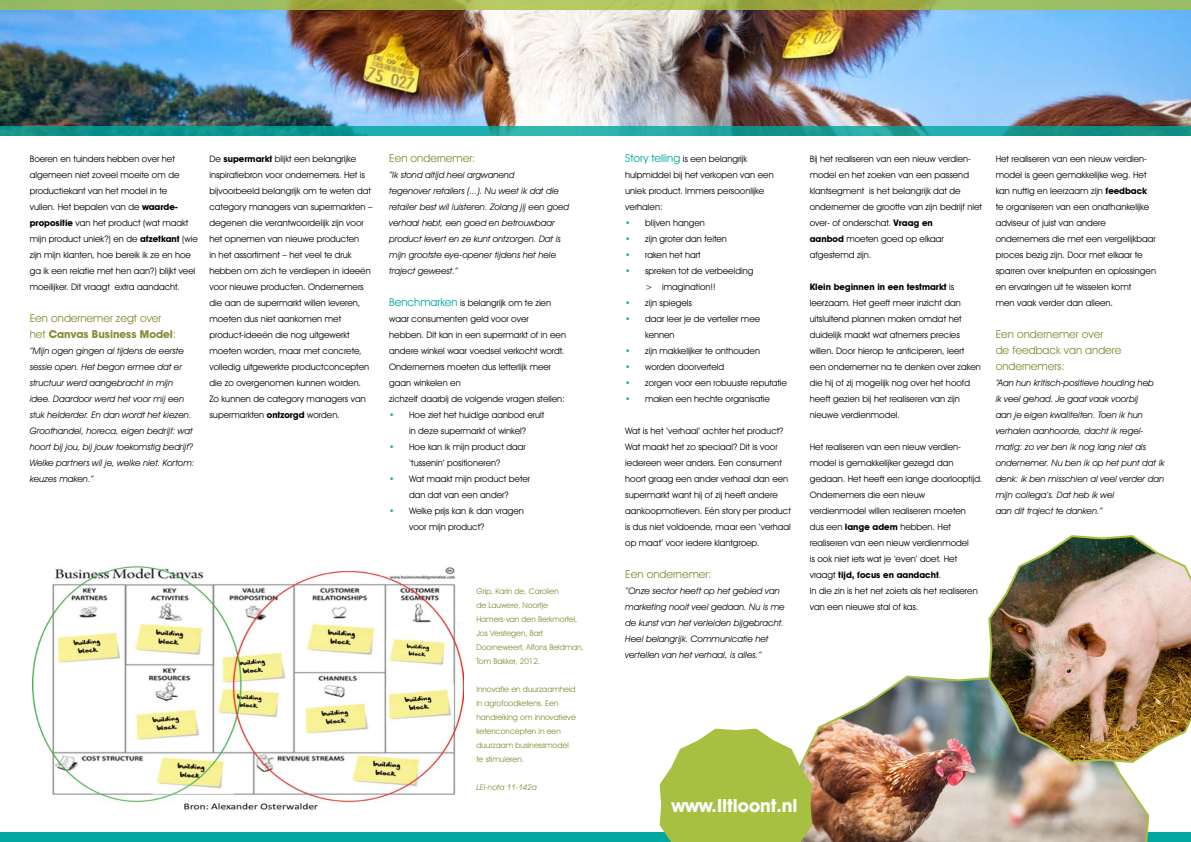
<style>
.page{position:relative;width:1191px;height:842px;background:#fff}
.page>*{position:absolute;margin:0;border:0;box-sizing:border-box;transform-origin:0 0}
.t1{font:700 18.2px "Avant Garde IT Cby BT";color:#fff}
.t2{font:11px/16px "Avant Garde IT Cby BT";color:#888b36}
.t3{font:9px/16px "Avant Garde IT Cby BT";color:#000}
.t4{font:italic 9px/16px "Avant Garde IT Cby BT";color:#000}
.t5{font:8px/14px "Avant Garde IT Cby BT";color:#888b36}
.t6{font:italic 8px "Avant Garde IT Cby BT";color:#888b36}
.s1{font-weight:700}
.s2{font-size:11px;color:#00a79e}
.s3{color:#00a79e}
</style>
<div class="page">
<img style="left:0;top:9px;width:1191px;height:117px">
<div style="left:0;top:833px;width:607px;height:9px;background:#00a79e"></div>
<svg style="left:0;top:126px;width:1191px;height:10px"></svg>
<svg style="left:0;top:0;width:1191px;height:9px"></svg>
<div style="left:583px;top:833px;width:608px;height:9px;background:#00a79e"></div>
<img style="left:812px;top:675px;width:338px;height:167px">
<img style="left:987px;top:535px;width:204px;height:229px">
<svg style="left:659px;top:729px;width:153px;height:113px"></svg>
<img style="left:33px;top:566px;width:431px;height:244px">
<p class="t3" style="left:30px;top:151px;width:170px">Boeren en tuinders hebben over het algemeen niet zoveel moeite om de productiekant van het model in te<br>vullen. Het bepalen van de <span class="s1">waarde&shy;propositie</span> van het product (wat maakt mijn product uniek?) en de <span class="s1">afzetkant</span> (wie zijn mijn klanten, hoe bereik ik ze en hoe ga ik een relatie met hen aan?) blijkt veel moeilijker. Dit vraagt extra aandacht.</p>
<p class="t2" style="left:30px;top:310px;width:148px">Een ondernemer zegt over het <span class="s1">Canvas Business Model</span>:</p>
<p class="t4" style="left:30px;top:343px;width:166px">”Mijn ogen gingen al tijdens de eerste sessie open. Het begon ermee dat er structuur werd aangebracht in mijn idee. Daardoor werd het voor mij een stuk helderder. En dan wordt het kiezen.<br>Groothandel, horeca, eigen bedrijf: wat hoort bij jou, bij jouw toekomstig bedrijf?<br>Welke partners wil je, welke niet. Kortom: keuzes maken.”</p>
<p class="t3" style="left:209px;top:151px;width:165px">De <span class="s1">supermarkt</span> blijkt een belangrijke inspiratiebron voor ondernemers. Het is bijvoorbeeld belangrijk om te weten dat category managers van supermarkten – degenen die verantwoordelijk zijn voor het opnemen van nieuwe producten<br>in het assortiment – het veel te druk hebben om zich te verdiepen in ideeën voor nieuwe producten. Ondernemers die aan de supermarkt willen leveren, moeten dus niet aankomen met product-ideeën die nog uitgewerkt moeten worden, maar met concrete, volledig uitgewerkte productconcepten die zo overgenomen kunnen worden.<br>Zo kunnen de category managers van supermarkten <span class="s1">ontzorgd</span> worden.</p>
<p class="t2" style="left:389px;top:150px;width:88px">Een ondernemer:</p>
<p class="t4" style="left:389px;top:167px;width:181px">“Ik stond altijd heel argwanend<br>tegenover retailers (...). Nu weet ik dat die retailer best wil luisteren. Zolang jij een goed verhaal hebt, een goed en betrouwbaar product levert en ze kunt ontzorgen. Dat is mijn grootste eye-opener tijdens het hele traject geweest.”</p>
<p class="t3" style="left:389px;top:295px;width:178px"><span class="s2">Benchmarken</span> is belangrijk om te zien waar consumenten geld voor over<br>hebben. Dit kan in een supermarkt of in een andere winkel waar voedsel verkocht wordt.<br>Ondernemers moeten dus letterlijk meer gaan winkelen en<br>zichzelf daarbij de volgende vragen stellen:</p>
<p class="t3" style="left:389px;top:407px;width:157px;text-align:center"><span class="s3">•</span> Hoe ziet het huidige aanbod eruit in deze supermarkt of winkel?</p>
<p class="t3" style="left:409px;top:439px;width:118px;text-indent:-20px"><span class="s3">•</span> Hoe kan ik mijn product daar ‘tussenin’ positioneren?</p>
<p class="t3" style="left:389px;top:471px;width:142px;text-align:center"><span class="s3">•</span> Wat maakt mijn product beter dan dat van een ander?</p>
<p class="t3" style="left:409px;top:503px;width:116px;text-indent:-20px"><span class="s3">•</span> Welke prijs kan ik dan vragen voor mijn product?</p>
<p class="t5" style="left:476px;top:584px;width:109px">Grip, Karin de, Carolien<br>de Lauwere, Noortje<br>Hamers-van den Berkmortel,<br>Jos Verstegen, Bart<br>Doorneweert, Alfons Beldman,<br>Tom Bakker, 2012.</p>
<p class="t5" style="left:476px;top:682px;width:101px">Innovatie en duurzaamheid in agrofoodketens. Een handreiking om innovatieve ketenconcepten in een duurzaam businessmodel te stimuleren.</p>
<p class="t6" style="left:476px;top:783px;width:62px">LEI-nota 11-142a</p>
<p class="t3" style="left:625px;top:151px;width:150px"><span class="s2">Story telling</span> is een belangrijk hulpmiddel bij het verkopen van een uniek product. Immers persoonlijke verhalen:</p>
<p class="t3" style="left:625px;top:215px;width:81px"><span class="s3">•</span> blijven hangen</p>
<p class="t3" style="left:625px;top:231px;width:103px"><span class="s3">•</span> zijn groter dan feiten</p>
<p class="t3" style="left:625px;top:247px;width:77px"><span class="s3">•</span> raken het hart</p>
<p class="t3" style="left:645px;top:263px;width:115px;text-indent:-20px"><span class="s3">•</span> spreken tot de verbeelding → &gt; imagination!!</p>
<p class="t3" style="left:625px;top:295px;width:68px"><span class="s3">•</span> zijn spiegels</p>
<p class="t3" style="left:645px;top:311px;width:117px;text-indent:-20px"><span class="s3">•</span> daar leer je de verteller mee kennen</p>
<p class="t3" style="left:625px;top:343px;width:136px"><span class="s3">•</span> zijn makkelijker te onthouden</p>
<p class="t3" style="left:625px;top:359px;width:100px"><span class="s3">•</span> worden doorverteld</p>
<p class="t3" style="left:625px;top:375px;width:163px"><span class="s3">•</span> zorgen voor een robuuste reputatie</p>
<p class="t3" style="left:625px;top:391px;width:146px"><span class="s3">•</span> maken een hechte organisatie</p>
<p class="t3" style="left:625px;top:423px;width:167px">Wat is het ‘verhaal’ achter het product?<br>Wat maakt het zo speciaal? Dit is voor iedereen weer anders. Een consument hoort graag een ander verhaal dan een supermarkt want hij of zij heeft andere aankoopmotieven. Eén story per product is dus niet voldoende, maar een ‘verhaal op maat’ voor iedere klantgroep.</p>
<p class="t2" style="left:625px;top:566px;width:88px">Een ondernemer:</p>
<p class="t4" style="left:625px;top:583px;width:161px">“Onze sector heeft op het gebied van marketing nooit veel gedaan. Nu is me de kunst van het verleiden bijgebracht.<br>Heel belangrijk. Communicatie het vertellen van het verhaal, is alles.”</p>
<p class="t3" style="left:809px;top:151px;width:174px">Bij het realiseren van een nieuw verdien&shy;model en het zoeken van een passend klantsegment is het belangrijk dat de ondernemer de grootte van zijn bedrijf niet over- of onderschat. <span class="s1">Vraag en<br>aanbod</span> moeten goed op elkaar afgestemd zijn.</p>
<p class="t3" style="left:809px;top:279px;width:173px"><span class="s1">Klein beginnen in een testmarkt</span> is leerzaam. Het geeft meer inzicht dan uitsluitend plannen maken omdat het duidelijk maakt wat afnemers precies willen. Door hierop te anticiperen, leert een ondernemer na te denken over zaken die hij of zij mogelijk nog over het hoofd heeft gezien bij het realiseren van zijn nieuwe verdienmodel.</p>
<p class="t3" style="left:809px;top:439px;width:174px">Het realiseren van een nieuw verdien&shy;model is gemakkelijker gezegd dan gedaan. Het heeft een lange doorlooptijd.<br>Ondernemers die een nieuw verdienmodel willen realiseren moeten dus een <span class="s1">lange adem</span> hebben. Het realiseren van een nieuw verdienmodel<br>is ook niet iets wat je ‘even’ doet. Het vraagt <span class="s1">tijd, focus en aandacht</span>.<br>In die zin is het net zoiets als het realiseren van een nieuwe stal of kas.</p>
<p class="t3" style="left:995px;top:151px;width:162px">Het realiseren van een nieuw verdien&shy;model is geen gemakkelijke weg. Het kan nuttig en leerzaam zijn <span class="s1">feedback </span>te organiseren van een onafhankelijke adviseur of juist van andere ondernemers die met een vergelijkbaar proces bezig zijn. Door met elkaar te sparren over knelpunten en oplossingen en ervaringen uit te wisselen komt<br>men vaak verder dan alleen.</p>
<p class="t2" style="left:995px;top:326px;width:127px">Een ondernemer over<br>de feedback van andere ondernemers:</p>
<p class="t4" style="left:995px;top:375px;width:170px">“Aan hun kritisch-positieve houding heb<br>ik veel gehad. Je gaat vaak voorbij<br>aan je eigen kwaliteiten. Toen ik hun verhalen aanhoorde, dacht ik regel&shy;matig: zo ver ben ik nog lang niet als ondernemer. Nu ben ik op het punt dat ik denk: ik ben misschien al veel verder dan mijn collega’s. Dat heb ik wel<br>aan dit traject te danken.”</p>
<h1 class="t1" style="left:671px;top:794px;width:128px">www.lltloont.nl</h1>
</div>
